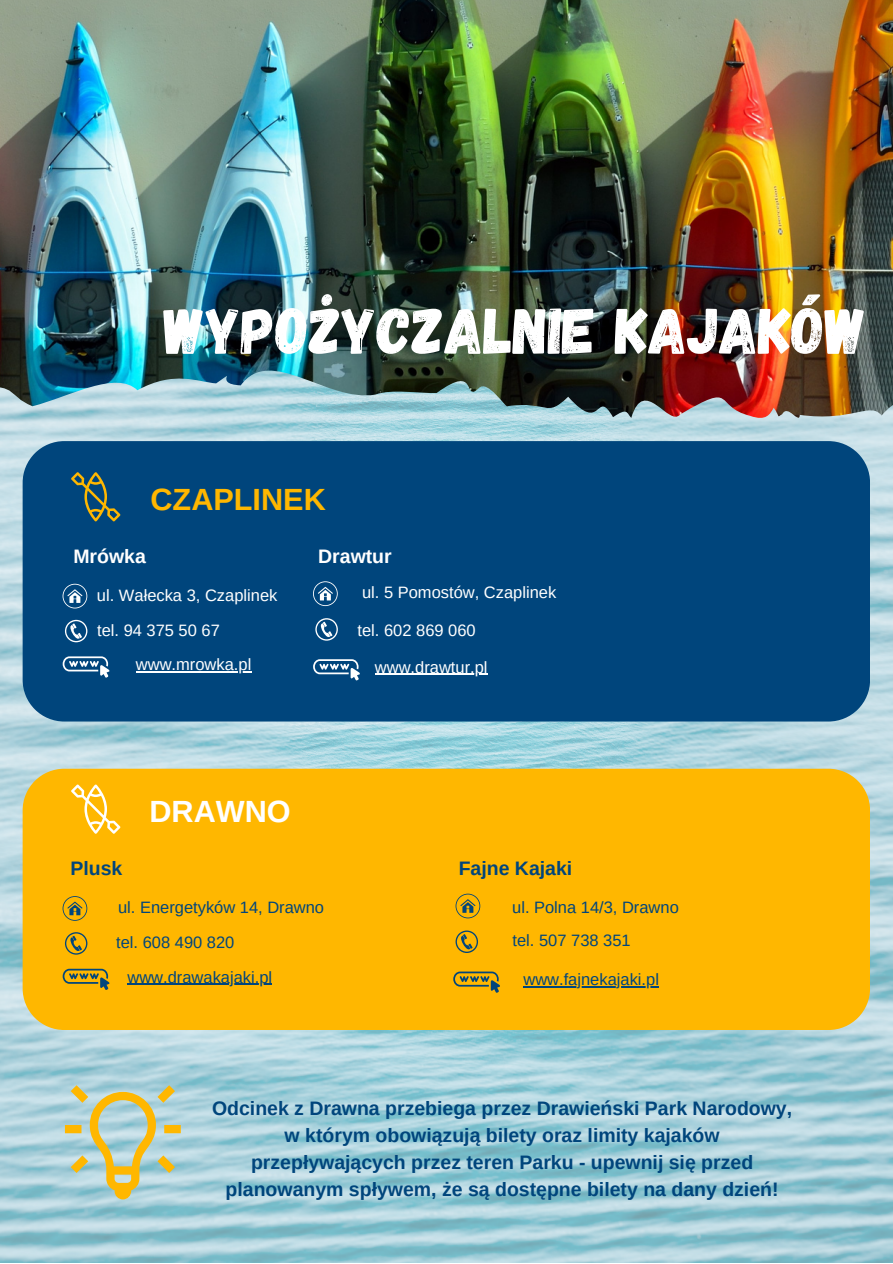
<style>
.page{position:relative;width:893px;height:1264px;background:#fff}
.page>*{position:absolute;margin:0;border:0;box-sizing:border-box;transform-origin:0 0}
.t1{font:64.8px "Gagalin";color:#fff}
.t2{font:700 30.6px "Arimo";color:#ffb700}
.t3{font:700 30.6px "Arimo";color:#fff}
.t4{font:700 19.5px/27px "Arimo";color:#00457c;text-align:center}
.t5{font:700 19.5px "Arimo";color:#fff}
.t6{font:16.5px "Arimo";color:#00457c}
.t7{font:16.5px "Arimo";color:#fff}
</style>
<div class="page">
<img style="left:0;top:418px;width:892px;height:844px">
<img style="left:0;top:0;width:892px;height:418px">
<div style="left:23px;top:441px;width:847px;height:280px;background:#00457c"></div>
<svg style="left:71px;top:472px;width:49px;height:49px;background:#395e5f"></svg>
<svg style="left:63px;top:583px;width:24px;height:25px"></svg>
<svg style="left:65px;top:620px;width:22px;height:22px"></svg>
<svg style="left:63px;top:656px;width:47px;height:21px"></svg>
<svg style="left:313px;top:581px;width:25px;height:25px"></svg>
<svg style="left:315px;top:618px;width:23px;height:22px"></svg>
<svg style="left:313px;top:659px;width:47px;height:21px"></svg>
<div style="left:23px;top:768px;width:847px;height:262px;background:#ffb700"></div>
<svg style="left:71px;top:784px;width:49px;height:49px"></svg>
<svg style="left:63px;top:896px;width:24px;height:24px"></svg>
<svg style="left:65px;top:932px;width:22px;height:22px"></svg>
<svg style="left:63px;top:968px;width:47px;height:22px"></svg>
<svg style="left:455px;top:893px;width:25px;height:25px"></svg>
<svg style="left:455px;top:930px;width:23px;height:23px"></svg>
<svg style="left:453px;top:971px;width:47px;height:21px"></svg>
<svg style="left:65px;top:1085px;width:116px;height:114px;background:#c0cbaa"></svg>
<hr style="left:136px;top:671px;width:115px;height:1px;background:#fff">
<hr style="left:375px;top:673px;width:112px;height:1px;background:#fff">
<hr style="left:127px;top:983px;width:145px;height:1px;background:#00457c">
<hr style="left:523px;top:986px;width:136px;height:1px;background:#00457c">
<p class="t1" style="left:164px;top:289px;width:704px">WYPOŻYCZALNIE KAJAKÓW</p>
<p class="t2" style="left:150px;top:482px;width:177px">CZAPLINEK</p>
<p class="t5" style="left:73px;top:545px;width:74px">Mrówka</p>
<p class="t7" style="left:97px;top:586px;width:182px">ul. Wałecka 3, Czaplinek</p>
<p class="t7" style="left:97px;top:620px;width:124px">tel. 94 375 50 67</p>
<p class="t7" style="left:136px;top:655px;width:117px">www.mrowka.pl</p>
<p class="t5" style="left:318px;top:545px;width:75px">Drawtur</p>
<p class="t7" style="left:362px;top:583px;width:196px">ul. 5 Pomostów, Czaplinek</p>
<p class="t7" style="left:357px;top:620px;width:120px">tel. 602 869 060</p>
<p class="t7" style="left:375px;top:657px;width:114px">www.drawtur.pl</p>
<p class="t3" style="left:149px;top:794px;width:143px">DRAWNO</p>
<p class="t4" style="left:70px;top:855px;width:53px">Plusk</p>
<p class="t6" style="left:118px;top:898px;width:207px">ul. Energetyków 14, Drawno</p>
<p class="t6" style="left:116px;top:933px;width:120px">tel. 608 490 820</p>
<p class="t6" style="left:127px;top:967px;width:146px">www.drawakajaki.pl</p>
<p class="t4" style="left:458px;top:855px;width:115px">Fajne Kajaki</p>
<p class="t6" style="left:512px;top:898px;width:168px">ul. Polna 14/3, Drawno</p>
<p class="t6" style="left:512px;top:931px;width:120px">tel. 507 738 351</p>
<p class="t6" style="left:523px;top:969px;width:137px">www.fajnekajaki.pl</p>
<p class="t4" style="left:212px;top:1094px;width:581px">Odcinek z Drawna przebiega przez Drawieński Park Narodowy, w którym obowiązują bilety oraz limity kajaków przepływających przez teren Parku - upewnij się przed planowanym spływem, że są dostępne bilety na dany dzień!</p>
</div>
